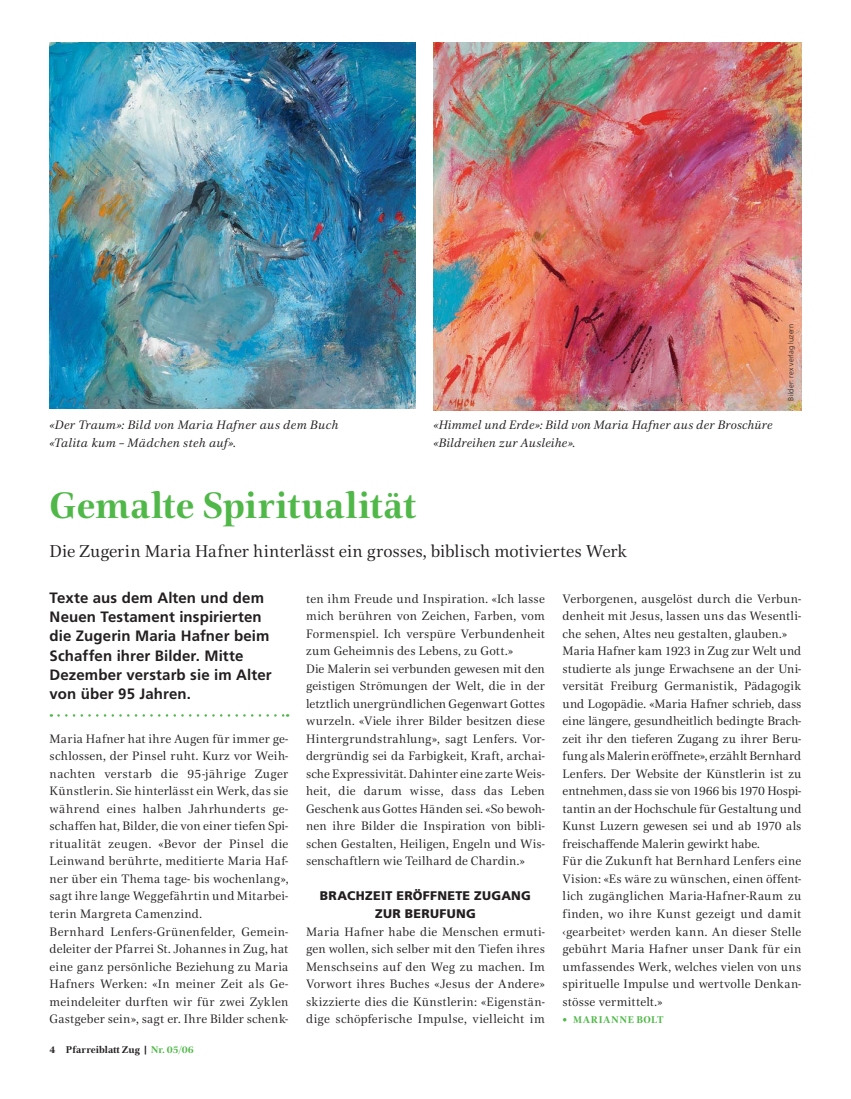
<style>
.page{position:relative;width:851px;height:1099px;background:#fff}
.page>*{position:absolute;margin:0;border:0;box-sizing:border-box;transform-origin:0 0}
.t1{font:700 37.5px "Civita";letter-spacing:.005em;color:#50b848}
.t2{font:17.5px "Civita";color:#231f20}
.t3{font:700 15px/19.2px "Frutiger LT Std";letter-spacing:.01em;color:#231f20}
.t4{font:12.5px/17.5px "Civita";letter-spacing:.015em;color:#231f20}
.t5{font:italic 12.5px/17.5px "Civita";letter-spacing:.01em;color:#231f20}
.t6{font:900 12.5px/17.5px "Frutiger LT Std";letter-spacing:.02em;color:#231f20;text-align:center}
.t7{font:700 10px "Civita";letter-spacing:.005em;color:#231f20}
.t8{font:700 10px "Civita";letter-spacing:.06em;color:#50b848}
.t9{font:300 7.5px "Frutiger LT Std";letter-spacing:.015em;color:#231f20}
.s1{color:#50b848}
</style>
<div class="page">
<svg style="left:58px;top:714px;width:230px;height:2px"></svg>
<img style="left:50px;top:43px;width:365px;height:365px">
<img style="left:433px;top:43px;width:368px;height:367px">
<p class="t5" style="left:50px;top:418px;width:290px">«Der Traum»: Bild von Maria Hafner aus dem Buch «Talita kum – Mädchen steh auf».</p>
<p class="t5" style="left:433px;top:418px;width:340px">«Himmel und Erde»: Bild von Maria Hafner aus der Broschüre «Bildreihen zur Ausleihe».</p>
<p class="t9" style="left:787px;top:400px;width:78px;rotate:-90deg">Bilder: rex verlag luzern</p>
<h1 class="t1" style="left:50px;top:491px;width:368px">Gemalte Spiritualität</h1>
<h2 class="t2" style="left:50px;top:544px;width:579px">Die Zugerin Maria Hafner hinterlässt ein grosses, biblisch motiviertes Werk</h2>
<p class="t3" style="left:50px;top:588px;width:223px">Texte aus dem Alten und dem<br>Neuen Testament inspirierten die Zugerin Maria Hafner beim<br>Schaffen ihrer Bilder. Mitte<br>Dezember verstarb sie im Alter von über 95 Jahren.</p>
<p class="t4" style="left:50px;top:731px;width:240px">Maria Hafner hat ihre Augen für immer ge&shy;schlossen, der Pinsel ruht. Kurz vor Weih&shy;nachten verstarb die 95-jährige Zuger Künstlerin. Sie hinterlässt ein Werk, das sie während eines halben Jahrhunderts ge&shy;schaffen hat, Bilder, die von einer tiefen Spi&shy;ritualität zeugen. «Bevor der Pinsel die Leinwand berührte, meditierte Maria Haf&shy;ner über ein Thema tage- bis wochenlang», sagt ihre lange Weggefährtin und Mitarbei&shy;terin Margreta Camenzind.<br>Bernhard Lenfers-Grünenfelder, Gemein&shy;deleiter der Pfarrei St. Johannes in Zug, hat eine ganz persönliche Beziehung zu Maria Hafners Werken: «In meiner Zeit als Ge&shy;meindeleiter durften wir für zwei Zyklen Gastgeber sein», sagt er. Ihre Bilder schenk-</p>
<p class="t4" style="left:306px;top:591px;width:240px">ten ihm Freude und Inspiration. «Ich lasse mich berühren von Zeichen, Farben, vom Formenspiel. Ich verspüre Verbundenheit zum Geheimnis des Lebens, zu Gott.»<br>Die Malerin sei verbunden gewesen mit den geistigen Strömungen der Welt, die in der letztlich unergründlichen Gegenwart Gottes wurzeln. «Viele ihrer Bilder besitzen diese Hintergrundstrahlung», sagt Lenfers. Vor&shy;dergründig sei da Farbigkeit, Kraft, archai&shy;sche Expressivität. Dahinter eine zarte Weis&shy;heit, die darum wisse, dass das Leben Geschenk aus Gottes Händen sei. «So bewoh&shy;nen ihre Bilder die Inspiration von bibli&shy;schen Gestalten, Heiligen, Engeln und Wis&shy;senschaftlern wie Teilhard de Chardin.»</p>
<p class="t6" style="left:320px;top:888px;width:212px">BRACHZEIT ERÖFFNETE ZUGANG<br>ZUR BERUFUNG</p>
<p class="t4" style="left:306px;top:923px;width:240px;text-align:justify">Maria Hafner habe die Menschen ermuti&shy;gen wollen, sich selber mit den Tiefen ihres Menschseins auf den Weg zu machen. Im Vorwort ihres Buches «Jesus der Andere» skizzierte dies die Künstlerin: «Eigenstän&shy;dige schöpferische Impulse, vielleicht im</p>
<p class="t4" style="left:562px;top:591px;width:240px">Verborgenen, ausgelöst durch die Verbun&shy;denheit mit Jesus, lassen uns das Wesentli&shy;che sehen, Altes neu gestalten, glauben.» Maria Hafner kam 1923 in Zug zur Welt und studierte als junge Erwachsene an der Uni&shy;versität Freiburg Germanistik, Pädagogik und Logopädie. «Maria Hafner schrieb, dass eine längere, gesundheitlich bedingte Brach&shy;zeit ihr den tieferen Zugang zu ihrer Beru&shy;fung als Malerin eröffnete», erzählt Bernhard Lenfers. Der Website der Künstlerin ist zu entnehmen, dass sie von 1966 bis 1970 Hospi&shy;tantin an der Hochschule für Gestaltung und Kunst Luzern gewesen sei und ab 1970 als freischaffende Malerin gewirkt habe.<br>Für die Zukunft hat Bernhard Lenfers eine Vision: «Es wäre zu wünschen, einen öffent&shy;lich zugänglichen Maria-Hafner-Raum zu finden, wo ihre Kunst gezeigt und damit ‹gearbeitet› werden kann. An dieser Stelle gebührt Maria Hafner unser Dank für ein umfassendes Werk, welches vielen von uns spirituelle Impulse und wertvolle Denkan&shy;stösse vermittelt.»</p>
<p class="t8" style="left:562px;top:1015px;width:102px">• MARIANNE BOLT</p>
<p class="t7" style="left:50px;top:1045px;width:146px">4 Pfarreiblatt Zug | <span class="s1">Nr. 05/06</span></p>
</div>
